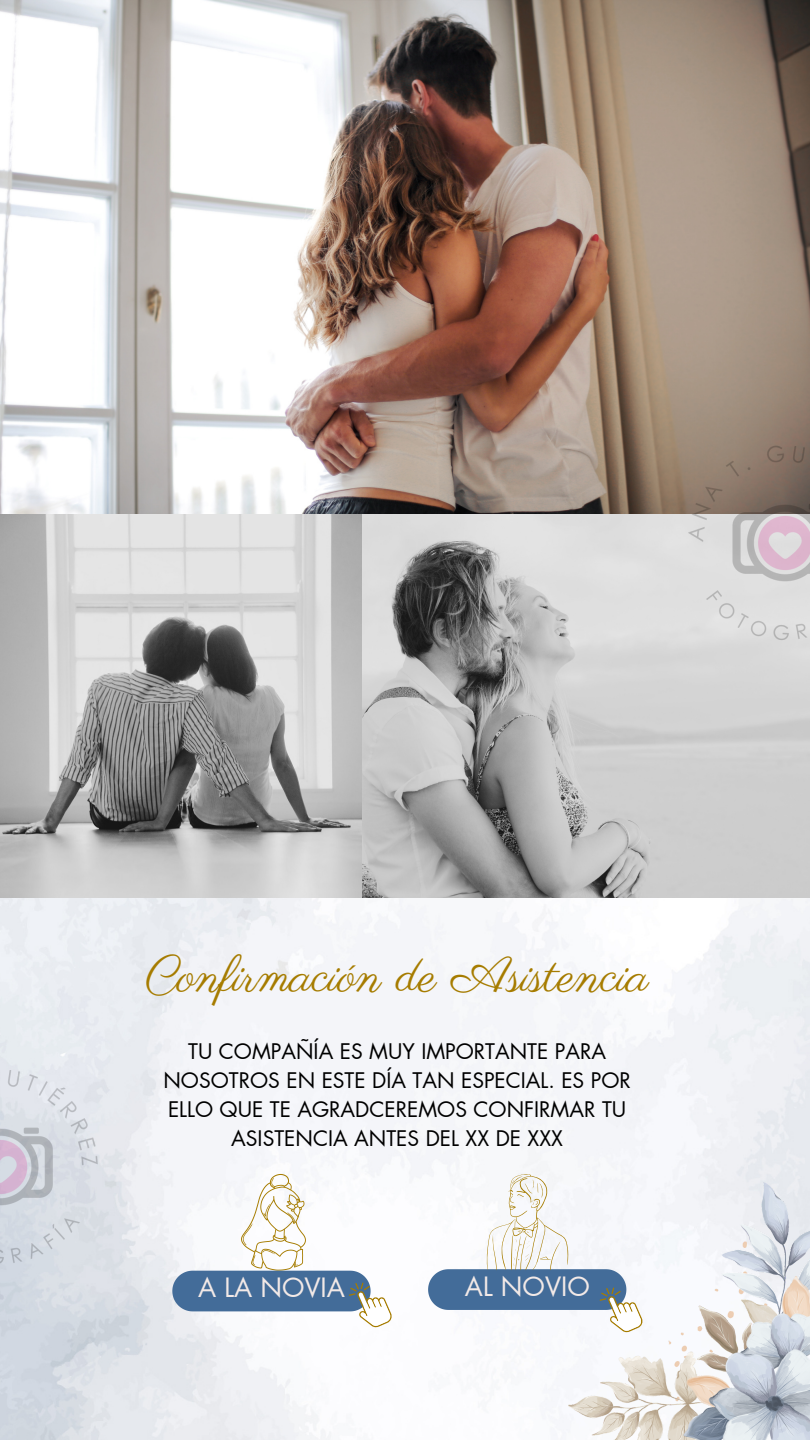
<style>
.page{position:relative;width:810px;height:1440px;background:#fff}
.page>*{position:absolute;margin:0;border:0;box-sizing:border-box;transform-origin:0 0}
.t1{font:50px "Parisienne";color:#a67c00}
.t2{font:26px "Futura LT Pro";color:#f2e9e7}
.t3{font:21px/29.2px "Futura LT Pro";color:#000;text-align:center}
</style>
<div class="page">
<img style="left:0;top:897px;width:810px;height:543px">
<img style="left:0;top:0;width:810px;height:897px">
<svg style="left:428px;top:1174px;width:215px;height:158px"></svg>
<svg style="left:172px;top:1174px;width:220px;height:153px"></svg>
<img style="left:568px;top:1183px;width:242px;height:257px">
<img style="left:683px;top:441px;width:127px;height:204px">
<img style="left:0;top:1064px;width:102px;height:205px">
<p class="t1" style="left:145px;top:945px;width:505px">Confirmación de Asistencia</p>
<p class="t3" style="left:163px;top:1037px;width:469px">TU COMPAÑÍA ES MUY IMPORTANTE PARA NOSOTROS EN ESTE DÍA TAN ESPECIAL. ES POR ELLO QUE TE AGRADCEREMOS CONFIRMAR TU ASISTENCIA ANTES DEL XX DE XXX</p>
<h1 class="t2" style="left:198px;top:1276px;width:148px">A LA NOVIA</h1>
<p class="t2" style="left:465px;top:1274px;width:126px">AL NOVIO</p>
</div>
